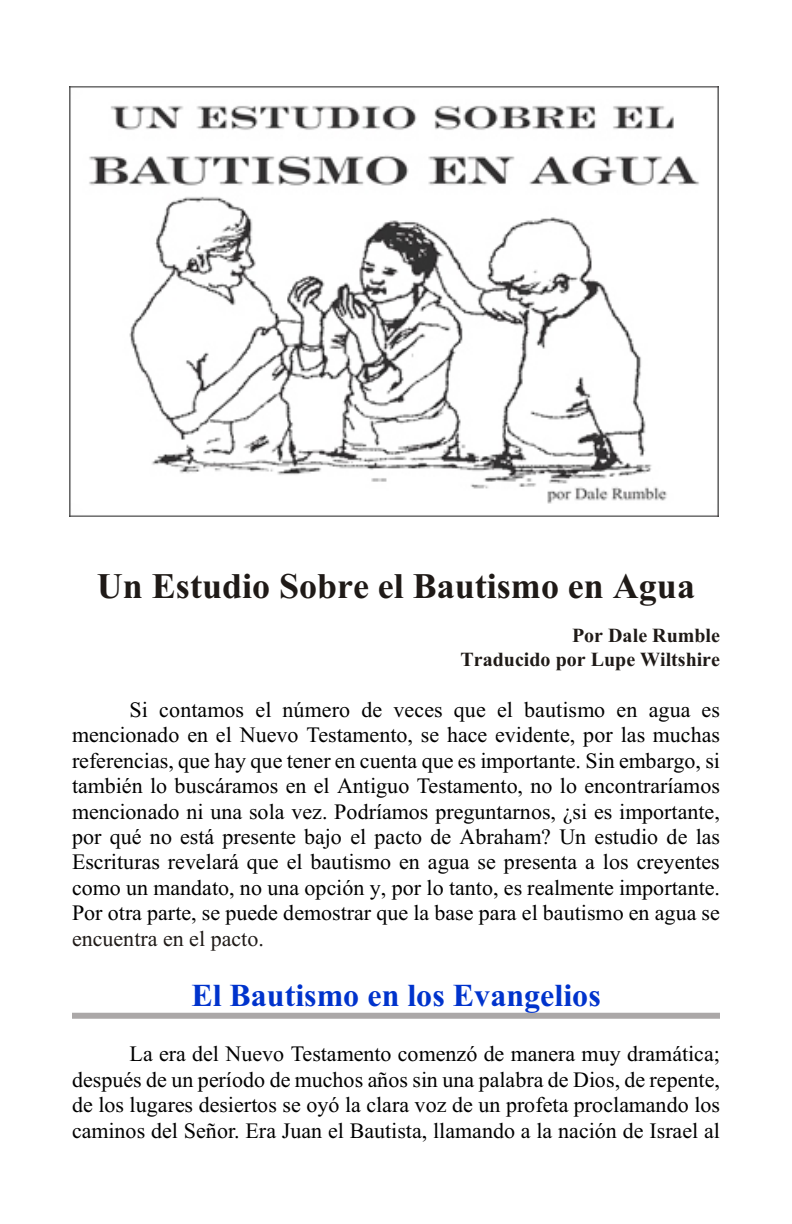
<style>
.page{position:relative;width:792px;height:1224px;background:#fff}
.page>*{position:absolute;margin:0;border:0;box-sizing:border-box;transform-origin:0 0}
.t1{font:700 36px "Times New Roman";color:#1f1a17}
.t2{font:700 32px "Times New Roman";color:#03c}
.t3{font:22px/25.4px "Times New Roman";color:#000;text-align:justify}
.t4{font:22px "Times New Roman";color:#1f1a17}
.t5{font:700 20px/23.6px "Times New Roman";color:#1f1a17;text-align:right}
</style>
<div class="page">
<div style="left:72px;top:1013px;width:648px;height:6px;background:#aba8a8"></div>
<img style="left:69px;top:87px;width:650px;height:429px">
<h1 class="t1" style="left:97px;top:574px;width:600px">Un Estudio Sobre el Bautismo en Agua</h1>
<p class="t5" style="left:460px;top:626px;width:261px">Por Dale Rum ble<br>Traducido por Lupe Wiltshire</p>
<p class="t3" style="left:72px;top:699px;width:650px;text-indent:58px">Si contamos el número de veces que el bautismo en agua es mencionado en el Nuevo Testamento, se hace evidente, por las muchas referencias, que hay que tener en cuenta que es importante. Sin embargo, si también lo buscáramos en el Antiguo Testamento, no lo encontraríamos mencionado ni una sola vez. Podríamos preguntarnos, ¿si es importante, por qué no está presente bajo el pacto de Abra ham? Un estudio de las Escrituras revelará que el bautismo en agua se presenta a los creyentes como un mandato, no una opción y, por lo tanto, es realmente importante.<br>Por otra parte, se puede demostrar que la base para el bautismo en agua se</p>
<p class="t4" style="left:72px;top:931px;width:194px">encuentra en el pacto.</p>
<h2 class="t2" style="left:191px;top:984px;width:411px">El Bautismo en los Evangelios</h2>
<p class="t3" style="left:72px;top:1043px;width:650px;text-indent:58px">La era del Nuevo Testamento comenzó de manera muy dramática; después de un período de muchos años sin una palabra de Dios, de repente, de los lugares desiertos se oyó la clara voz de un profeta proclamando los caminos del Señor. Era Juan el Bautista, llamando a la nación de Is rael al</p>
</div>
